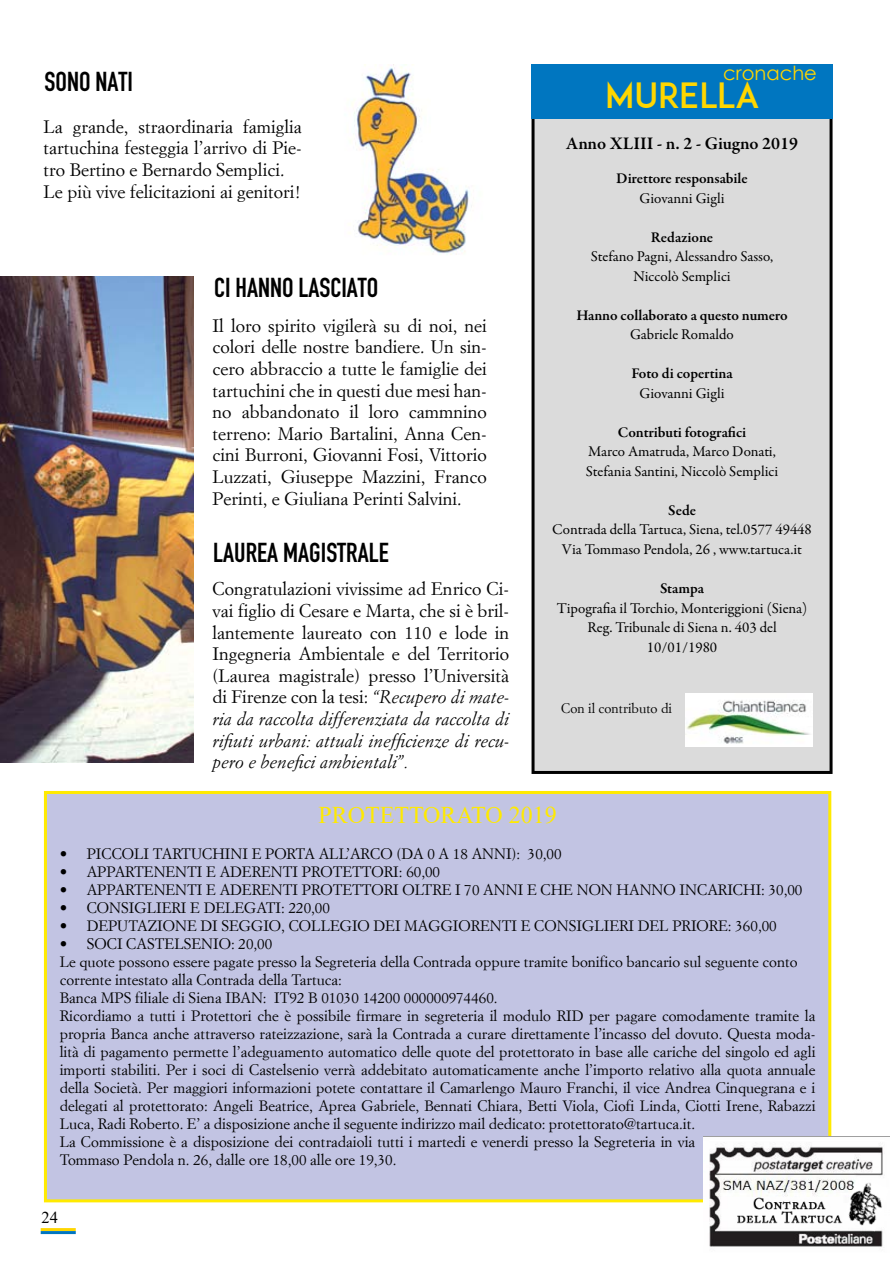
<style>
.page{position:relative;width:893px;height:1263px;background:#fff}
.page>*{position:absolute;margin:0;border:0;box-sizing:border-box;transform-origin:0 0}
.t1{font:34.5px "ADAM.CGPRO";color:#ffd600}
.t2{font:27px "engschriftcaps";color:#000}
.t3{font:24px "Times New Roman";color:#ffea00}
.t4{font:19.5px "Century Gothic";color:#ffd600}
.t5{font:18px/21.6px "Simoncini Garamond";color:#000;text-align:justify}
.t6{font:italic 18px/21.6px "Simoncini Garamond Std";color:#000;text-align:justify}
.t7{font:600 18px "Garamond Premr Pro";color:#000}
.t8{font:16.5px "Times New Roman";color:#000}
.t9{font:15px/18px "Simoncini Garamond";color:#000}
.t10{font:15px/19.5px "Garamond Premr Pro";color:#000;text-align:center}
.t11{font:600 15px "Garamond Premr Pro";color:#000}
.t12{font:13.5px "Simoncini Garamond";color:#000}
.s1{font-family:"Simoncini Garamond Std";font-style:italic}
</style>
<div class="page">
<hr style="left:41px;top:1228px;width:35px;height:3px;background:#ffd600">
<hr style="left:41px;top:1231px;width:35px;height:3px;background:#0076c0">
<img style="left:352px;top:65px;width:118px;height:190px">
<div style="left:533px;top:117px;width:298px;height:655px;background:#dbdbdb"></div>
<div style="left:531px;top:116px;width:301px;height:658px;border:3px solid #000"></div>
<div style="left:45px;top:792px;width:785px;height:409px;background:#c2c4e3"></div>
<div style="left:44px;top:791px;width:787px;height:411px;border:3px solid #ffea00"></div>
<div style="left:531px;top:65px;width:302px;height:54px;background:#0076c0"></div>
<img style="left:685px;top:693px;width:127px;height:53px">
<img style="left:704px;top:1136px;width:185px;height:111px">
<img style="left:0;top:276px;width:194px;height:486px">
<h2 class="t2" style="left:45px;top:65px;width:90px">SO NO NATI</h2>
<p class="t5" style="left:44px;top:115px;width:260px;text-align:left">La grande, straordinaria famiglia tartuchina festeggia l’arrivo di Pie&shy;tro Bertino e Bernardo Semplici.<br>Le più vive felicitazioni ai genitori!</p>
<h2 class="t2" style="left:214px;top:271px;width:166px">CI HANNO LASCIATO</h2>
<p class="t5" style="left:213px;top:314px;width:276px">Il loro spirito vigilerà su di noi, nei colori delle nostre bandiere. Un sin&shy;cero abbraccio a tutte le famiglie dei tartuchini che in questi due mesi han&shy;no abbandonato il loro cammnino terreno: Mario Bartalini, Anna Cen&shy;cini Burroni, Giovanni Fosi, Vittorio Luzzati, Giuseppe Mazzini, Franco Perinti, e Giuliana Perinti Salvini.</p>
<h2 class="t2" style="left:213px;top:536px;width:177px">LAUREA MAGISTRALE</h2>
<p class="t5" style="left:213px;top:578px;width:298px">Congratulazioni vivissime ad Enrico Ci&shy;vai figlio di Cesare e Marta, che si è bril&shy;lantemente laureato con 110 e lode in Ingegneria Ambientale e del Territorio (Laurea magistrale) presso l’Università di Firenze con la tesi: <span class="s1">“Recupero di mate-</span></p>
<p class="t6" style="left:213px;top:708px;width:298px">ria da raccolta differenziata da raccolta di rifiuti urbani: attuali inefficienze di recu&shy;pero e benefici ambientali”.</p>
<h3 class="t4" style="left:723px;top:59px;width:95px">cronache</h3>
<h1 class="t1" style="left:605px;top:74px;width:156px">MURELLA</h1>
<p class="t7" style="left:566px;top:132px;width:233px">Anno XLIII - n. 2 - Giugno 2019</p>
<p class="t11" style="left:616px;top:170px;width:133px">Direttore responsabile</p>
<p class="t10" style="left:640px;top:189px;width:86px">Giovanni Gigli</p>
<p class="t11" style="left:651px;top:228px;width:64px">Redazione</p>
<p class="t10" style="left:591px;top:247px;width:184px">Stefano Pagni, Alessandro Sasso,<br>Niccolò Semplici</p>
<p class="t11" style="left:576px;top:306px;width:213px">Hanno collaborato a questo numero</p>
<p class="t10" style="left:630px;top:325px;width:105px">Gabriele Romaldo</p>
<p class="t11" style="left:631px;top:365px;width:103px">Foto di copertina</p>
<p class="t10" style="left:640px;top:384px;width:86px">Giovanni Gigli</p>
<p class="t11" style="left:618px;top:423px;width:130px">Contributi fotografici</p>
<p class="t10" style="left:586px;top:442px;width:194px;text-align:left">Marco Amatruda, Marco Donati,<br>Stefania Santini, Niccolò Semplici</p>
<p class="t11" style="left:668px;top:501px;width:29px">Sede</p>
<p class="t10" style="left:552px;top:520px;width:261px">Contrada della Tartuca, Siena, tel.0577 49448<br>Via Tommaso Pendola, 26 , www.tartuca.it</p>
<p class="t11" style="left:660px;top:579px;width:46px">Stampa</p>
<p class="t10" style="left:557px;top:598px;width:252px">Tipografia il Torchio, Monteriggioni (Siena)<br>Reg. Tribunale di Siena n. 403 del<br>10/01/1980</p>
<p class="t12" style="left:561px;top:700px;width:112px">Con il contributo di</p>
<h3 class="t3" style="left:318px;top:798px;width:240px">PROTETTORATO 2019</h3>
<p class="t9" style="left:60px;top:845px;width:503px">• PICCOLI TARTUCHINI E PORTA ALL’ARCO (DA 0 A 18 ANNI): 30,00</p>
<p class="t9" style="left:60px;top:863px;width:382px">• APPARTENENTI E ADERENTI PROTETTORI: 60,00</p>
<p class="t9" style="left:60px;top:881px;width:744px">• APPARTENENTI E ADERENTI PROTETTORI OLTRE I 70 ANNI E CHE NON HANNO INCARICHI: 30,00</p>
<p class="t9" style="left:60px;top:899px;width:272px">• CONSIGLIERI E DELEGATI: 220,00</p>
<p class="t9" style="left:60px;top:917px;width:718px">• DEPUTAZIONE DI SEGGIO, COLLEGIO DEI MAGGIORENTI E CONSIGLIERI DEL PRIORE: 360,00</p>
<p class="t9" style="left:60px;top:935px;width:757px">• SOCI CASTELSENIO: 20,00<br>Le quote possono essere pagate presso la Segreteria della Contrada oppure tramite bonifico bancario sul seguente conto corrente intestato alla Contrada della Tartuca:<br>Banca MPS filiale di Siena IBAN: IT92 B 01030 14200 000000974460.<br>Ricordiamo a tutti i Protettori che è possibile firmare in segreteria il modulo RID per pagare comodamente tramite la propria Banca anche attraverso rateizzazione, sarà la Contrada a curare direttamente l’incasso del dovuto. Questa moda&shy;lità di pagamento permette l’adeguamento automatico delle quote del protettorato in base alle cariche del singolo ed agli importi stabiliti. Per i soci di Castelsenio verrà addebitato automaticamente anche l’importo relativo alla quota annuale della Società. Per maggiori informazioni potete contattare il Camarlengo Mauro Franchi, il vice Andrea Cinquegrana e i delegati al protettorato: Angeli Beatrice, Aprea Gabriele, Bennati Chiara, Betti Viola, Ciofi Linda, Ciotti Irene, Rabazzi Luca, Radi Roberto. E’ a disposizione anche il seguente indirizzo mail dedicato: protettorato@tartuca.it.<br>La Commissione è a disposizione dei contradaioli tutti i martedi e venerdi presso la Segreteria in via<br>Tommaso Pendola n. 26, dalle ore 18,00 alle ore 19,30.</p>
<p class="t8" style="left:41px;top:1206px;width:18px">24</p>
</div>
